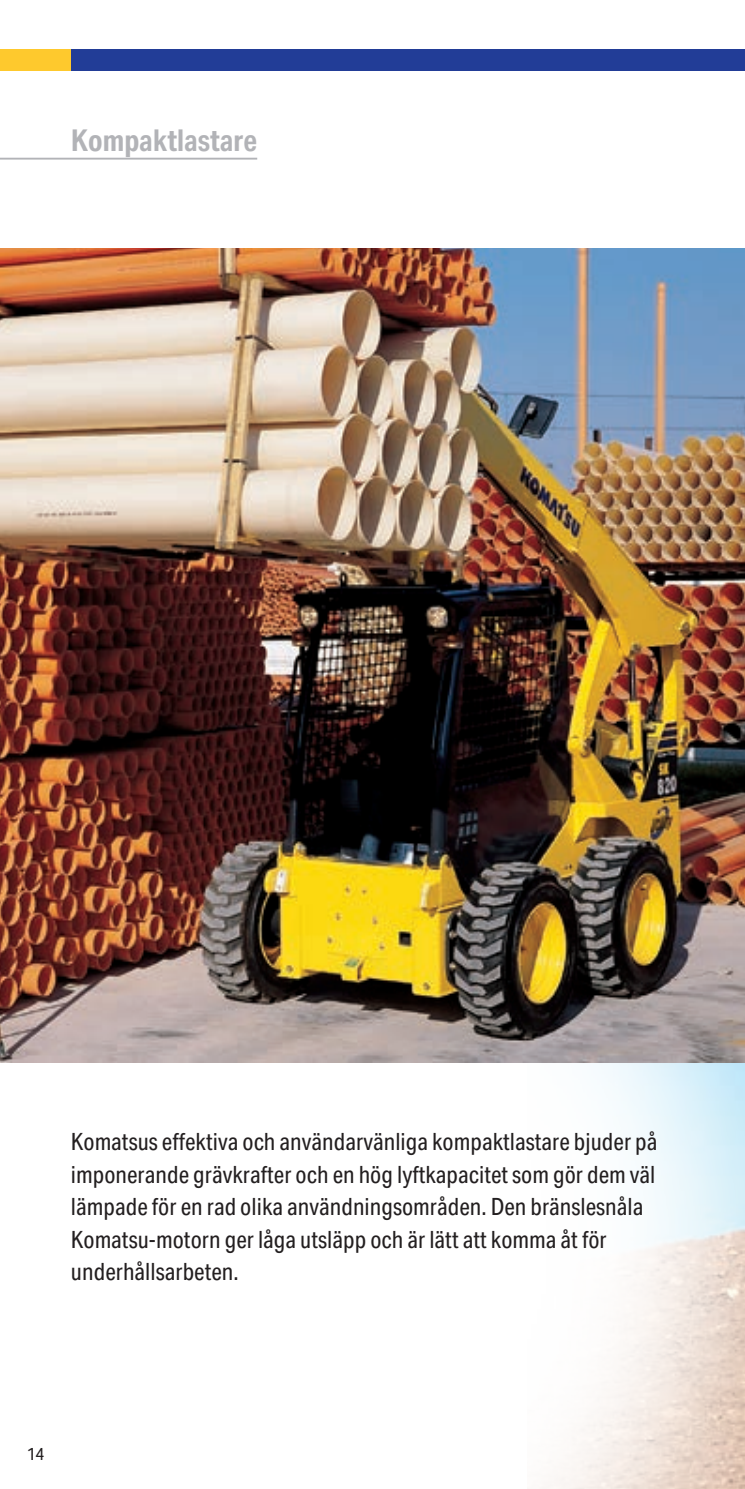
<style>
.page{position:relative;width:745px;height:1489px;background:#fff}
.page>*{position:absolute;margin:0;border:0;box-sizing:border-box;transform-origin:0 0}
.t1{font:700 30px "Aktiv Grotesk Cd";color:#b2b3b7}
.t2{font:23.75px/32.5px "Aktiv Grotesk Cd";color:#231f20}
.t3{font:17.5px "Aktiv Grotesk Cd";color:#231f20}
</style>
<div class="page">
<img style="left:0;top:1062px;width:744px;height:426px">
<img style="left:0;top:248px;width:744px;height:814px">
<hr style="left:0;top:158px;width:257px;height:2px;background:#b2b3b7">
<div style="left:0;top:50px;width:203px;height:21px;background:#fec92d"></div>
<div style="left:71px;top:50px;width:673px;height:21px;background:#223d97"></div>
<p class="t1" style="left:71px;top:123px;width:188px">Kompaktlastare</p>
<p class="t2" style="left:71px;top:1125px;width:587px">Komatsus effektiva och användarvänliga kompaktlastare bjuder på imponerande grävkrafter och en hög lyftkapacitet som gör dem väl lämpade för en rad olika användningsområden. Den bränslesnåla Komatsu-motorn ger låga utsläpp och är lätt att komma åt för underhållsarbeten.</p>
<p class="t3" style="left:27px;top:1443px;width:19px">14</p>
</div>
